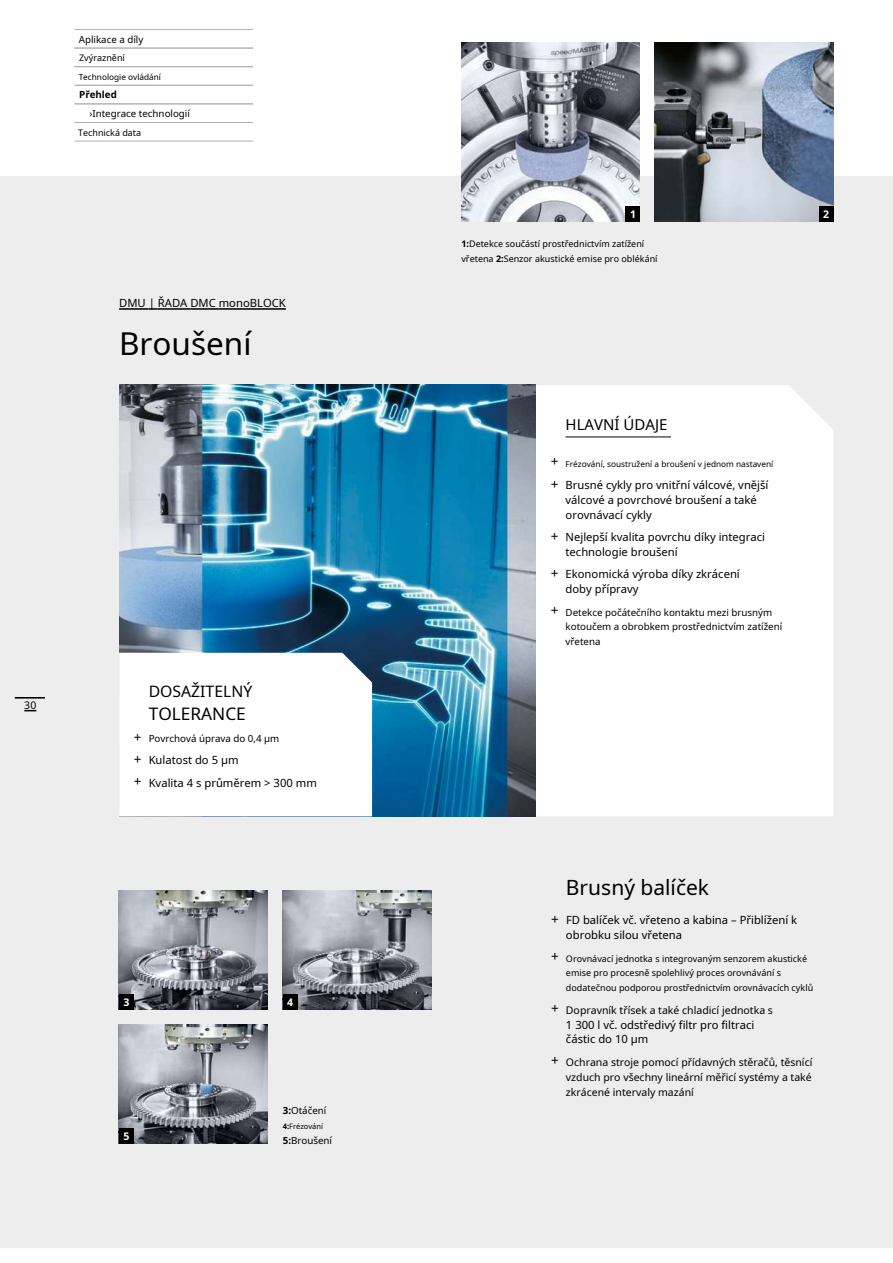
<style>
.page{position:relative;width:893px;height:1263px;background:#fff}
.page>*{position:absolute;margin:0;border:0;box-sizing:border-box;transform-origin:0 0}
.t1{font:31.5px "Noto Sans";color:#000}
.t2{font:21px "Noto Sans";color:#000}
.t3{font:17.25px "Noto Sans";color:#000}
.t4{font:15.75px "Noto Sans";color:#000}
.t5{font:15px "Noto Sans";color:#000}
.t6{font:11.25px/14.9px "Noto Sans";color:#000}
.t7{font:10.5px/14.9px "Noto Sans";color:#000;text-align:justify}
.t8{font:700 10.5px "Noto Sans";color:#fff}
.t9{font:9.75px/14.9px "Noto Sans";color:#000}
.t10{font:700 9.75px "Noto Sans";color:#000}
.t11{font:9px/14.9px "Noto Sans";color:#000}
.t12{font:8.25px "Noto Sans";color:#000}
.t13{font:7.5px "Noto Sans";color:#000}
.s1{font-size:13.5px}
.s2{font-weight:700}
</style>
<div class="page">
<div style="left:0;top:176px;width:893px;height:1072px;background:#ededed"></div>
<div style="left:536px;top:385px;width:297px;height:431px;background:#fff"></div>
<img style="left:119px;top:385px;width:417px;height:431px">
<img style="left:655px;top:43px;width:178px;height:179px">
<img style="left:461px;top:43px;width:179px;height:179px">
<img style="left:119px;top:891px;width:149px;height:119px">
<img style="left:283px;top:891px;width:148px;height:119px">
<img style="left:119px;top:1025px;width:149px;height:119px">
<div style="left:119px;top:653px;width:253px;height:163px;background:#fff"></div>
<hr style="left:74px;top:29px;width:179px;height:1px;background:#b3b2b2">
<hr style="left:74px;top:48px;width:179px;height:1px;background:#b3b2b2">
<hr style="left:74px;top:66px;width:179px;height:1px;background:#b3b2b2">
<hr style="left:74px;top:85px;width:179px;height:1px;background:#b3b2b2">
<hr style="left:74px;top:104px;width:179px;height:1px;background:#b3b2b2">
<hr style="left:74px;top:122px;width:179px;height:1px;background:#b3b2b2">
<hr style="left:74px;top:141px;width:179px;height:1px;background:#b3b2b2">
<div style="left:283px;top:994px;width:14px;height:16px;background:#000"></div>
<div style="left:119px;top:1128px;width:15px;height:16px;background:#000"></div>
<div style="left:119px;top:994px;width:15px;height:16px;background:#000"></div>
<div style="left:819px;top:206px;width:14px;height:16px;background:#000"></div>
<div style="left:625px;top:206px;width:15px;height:16px;background:#000"></div>
<hr style="left:566px;top:437px;width:105px;height:1px;background:#000">
<hr style="left:15px;top:697px;width:30px;height:1px;background:#000">
<hr style="left:119px;top:308px;width:30px;height:2px;background:#000">
<svg style="left:149px;top:308px;width:9px;height:2px"></svg>
<hr style="left:158px;top:308px;width:32px;height:2px;background:#000">
<hr style="left:190px;top:308px;width:29px;height:2px;background:#000">
<hr style="left:219px;top:308px;width:67px;height:2px;background:#000">
<svg style="left:24px;top:710px;width:12px;height:1px"></svg>
<p class="t9" style="left:79px;top:31px;width:66px">Aplikace a díly</p>
<p class="t11" style="left:79px;top:50px;width:47px">Zvýraznění</p>
<p class="t12" style="left:79px;top:71px;width:84px">Technologie ovládání</p>
<p class="t10" style="left:79px;top:88px;width:39px">Přehled</p>
<p class="t9" style="left:89px;top:106px;width:102px">›Integrace technologií</p>
<p class="t11" style="left:78px;top:125px;width:65px">Technická data</p>
<p class="t6" style="left:119px;top:295px;width:168px">DMU | ŘADA DMC monoBLOCK</p>
<h1 class="t1" style="left:119px;top:321px;width:134px">Broušení</h1>
<p class="t7" style="left:24px;top:697px;width:14px">30</p>
<h3 class="t4" style="left:149px;top:680px;width:105px">DOSAŽITELNÝ</h3>
<h3 class="t3" style="left:149px;top:701px;width:99px">TOLERANCE</h3>
<p class="t9" style="left:134px;top:731px;width:147px"><span class="s1">+</span> Povrchová úprava do 0,4 µm</p>
<p class="t6" style="left:134px;top:749px;width:185px;line-height:22.4px"><span class="s1">+</span> Kulatost do 5 µm<br><span class="s1">+</span> Kvalita 4 s průměrem &gt; 300 mm</p>
<p class="t8" style="left:124px;top:995px;width:8px">3</p>
<p class="t8" style="left:287px;top:995px;width:8px">4</p>
<p class="t8" style="left:124px;top:1128px;width:8px">5</p>
<p class="t9" style="left:283px;top:1103px;width:45px"><span class="s2">3:</span>Otáčení</p>
<p class="t13" style="left:283px;top:1121px;width:42px"><span class="s2">4:</span>Frézování</p>
<p class="t9" style="left:283px;top:1133px;width:51px"><span class="s2">5:</span>Broušení</p>
<p class="t8" style="left:630px;top:206px;width:8px">1</p>
<p class="t8" style="left:823px;top:206px;width:8px">2</p>
<p class="t11" style="left:461px;top:236px;width:198px"><span class="s2">1:</span>Detekce součástí prostřednictvím zatížení vřetena <span class="s2">2:</span>Senzor akustické emise pro oblékání</p>
<h3 class="t5" style="left:566px;top:413px;width:103px">HLAVNÍ ÚDAJE</h3>
<p class="t12" style="left:551px;top:458px;width:224px"><span class="s1">+</span> Frézování, soustružení a broušení v jednom nastavení</p>
<p class="t6" style="left:566px;top:477px;width:204px;text-indent:-15px"><span class="s1">+</span> Brusné cykly pro vnitřní válcové, vnější válcové a povrchové broušení a také orovnávací cykly</p>
<p class="t6" style="left:566px;top:529px;width:201px;text-indent:-15px"><span class="s1">+</span> Nejlepší kvalita povrchu díky integraci technologie broušení</p>
<p class="t6" style="left:566px;top:566px;width:176px;text-indent:-15px"><span class="s1">+</span> Ekonomická výroba díky zkrácení doby přípravy</p>
<p class="t9" style="left:566px;top:604px;width:218px;text-indent:-15px"><span class="s1">+</span> Detekce počátečního kontaktu mezi brusným kotoučem a obrobkem prostřednictvím zatížení vřetena</p>
<h2 class="t2" style="left:566px;top:872px;width:145px">Brusný balíček</h2>
<p class="t6" style="left:566px;top:912px;width:233px;text-indent:-15px"><span class="s1">+</span> FD balíček vč. vřeteno a kabina – Přiblížení k obrobku silou vřetena</p>
<p class="t11" style="left:566px;top:951px;width:249px;text-indent:-15px"><span class="s1">+</span> Orovnávací jednotka s integrovaným senzorem akustické emise pro procesně spolehlivý proces orovnávání s dodatečnou podporou prostřednictvím orovnávacích cyklů</p>
<p class="t7" style="left:551px;top:1002px;width:223px"><span class="s1">+</span> Dopravník třísek a také chladicí jednotka s</p>
<p class="t6" style="left:566px;top:1017px;width:190px">1 300 l vč. odstředivý filtr pro filtraci částic do 10 µm</p>
<p class="t7" style="left:566px;top:1054px;width:248px;text-indent:-15px"><span class="s1">+</span> Ochrana stroje pomocí přídavných stěračů, těsnící vzduch pro všechny lineární měřicí systémy a také zkrácené intervaly mazání</p>
</div>
